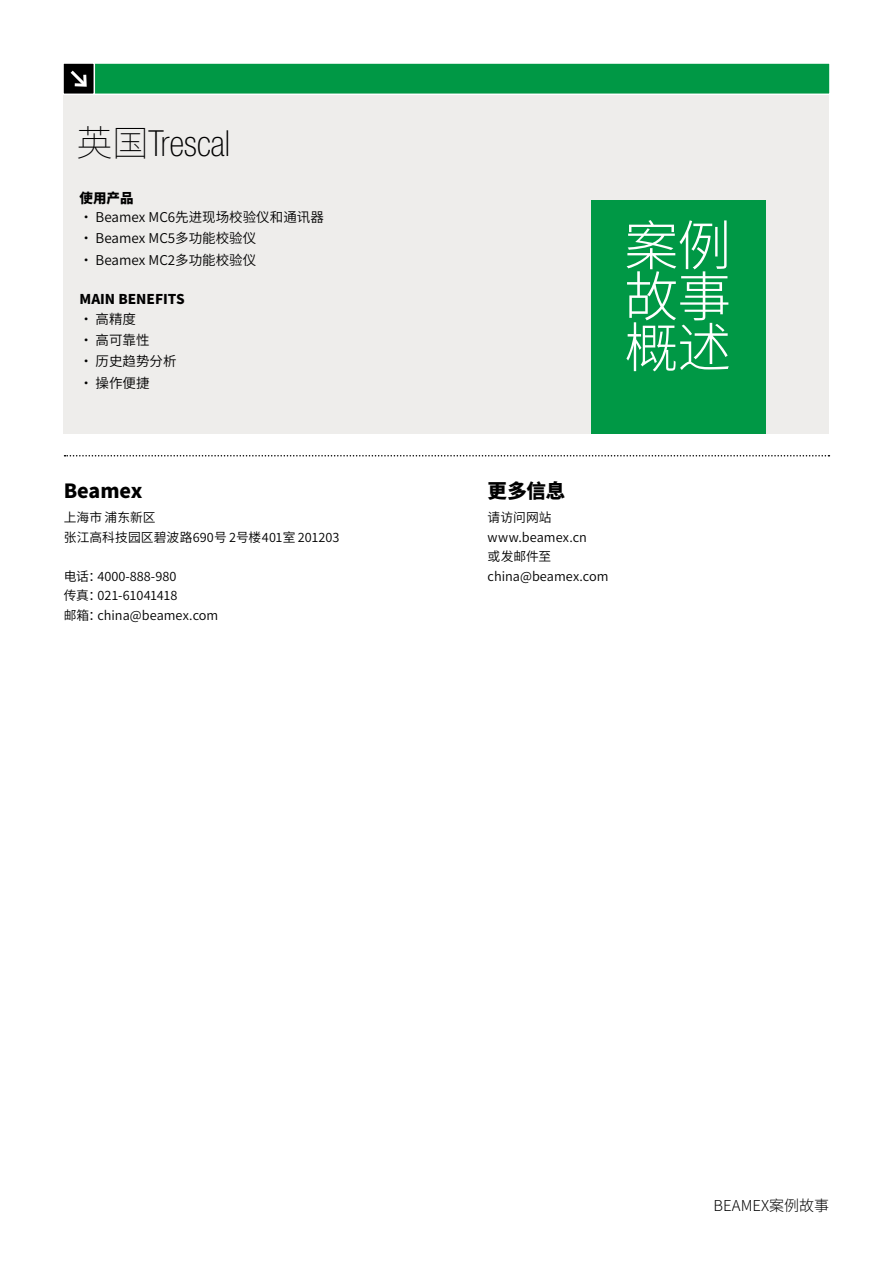
<style>
.page{position:relative;width:893px;height:1263px;background:#fff}
.page>*{position:absolute;margin:0;border:0;box-sizing:border-box;transform-origin:0 0}
.t1{font:300 54px/51px "Source Han Sans CN";color:#fff;text-align:justify}
.t2{font:100 condensed 36px "Helvetica Neue LT Std";color:#000}
.t3{font:800 19.5px "Source Han Sans CN";letter-spacing:-.01em;color:#000}
.t4{font:300 15px "Source Han Sans CN";color:#000}
.t5{font:13.5px "Source Han Sans CN";color:#000}
.t6{font:800 13.5px "Source Han Sans CN";color:#000}
.t7{font:12.75px/19.5px "Source Han Sans CN";color:#000}
.s1{font-family:"Source Han Sans CN";font-weight:200;font-stretch:normal}
</style>
<div class="page">
<div style="left:64px;top:64px;width:765px;height:370px;background:#eeedeb"></div>
<svg style="left:65px;top:455px;width:764px;height:1px"></svg>
<div style="left:591px;top:200px;width:174px;height:234px;background:#009845"></div>
<svg style="left:63px;top:63px;width:767px;height:33px;background:#1a9d56"></svg>
<h2 class="t2" style="left:77px;top:123px;width:155px"><span class="s1">英国</span>Trescal</h2>
<p class="t6" style="left:80px;top:190px;width:56px">使用产品</p>
<p class="t5" style="left:80px;top:209px;width:246px">• Beamex MC6先进现场校验仪和通讯器</p>
<p class="t5" style="left:80px;top:231px;width:178px">• Beamex MC5多功能校验仪</p>
<p class="t5" style="left:80px;top:252px;width:178px">• Beamex MC2多功能校验仪</p>
<p class="t6" style="left:80px;top:292px;width:107px">MAIN BENEFITS</p>
<p class="t5" style="left:80px;top:311px;width:58px">• 高精度</p>
<p class="t5" style="left:80px;top:332px;width:72px">• 高可靠性</p>
<p class="t5" style="left:80px;top:354px;width:99px">• 历史趋势分析</p>
<p class="t5" style="left:80px;top:375px;width:72px">• 操作便捷</p>
<h3 class="t3" style="left:64px;top:479px;width:80px">Beamex</h3>
<p class="t7" style="left:64px;top:508px;width:277px">上海市 浦东新区<br>张江高科技园区碧波路690号 2号楼401室 201203</p>
<p class="t7" style="left:64px;top:566px;width:156px">电话：4000-888-980<br>传真：021-61041418<br>邮箱：china@beamex.com</p>
<h1 class="t1" style="left:624px;top:221px;width:108px">案例故事概述</h1>
<h3 class="t3" style="left:488px;top:479px;width:79px">更多信息</h3>
<p class="t7" style="left:488px;top:508px;width:122px">请访问网站www.beamex.cn<br>或发邮件至china@beamex.com</p>
<p class="t4" style="left:714px;top:1197px;width:117px">BEAMEX案例故事</p>
</div>
